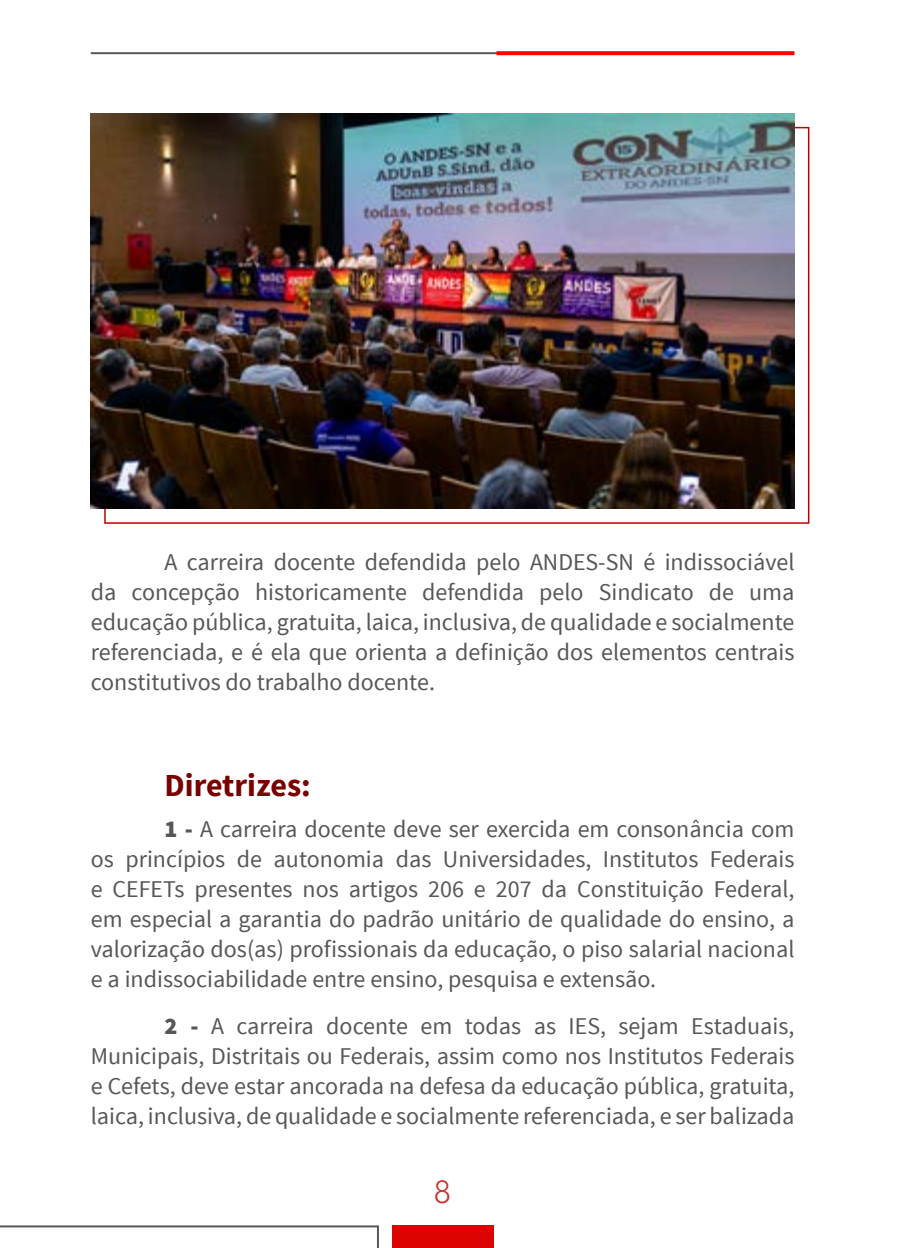
<style>
.page{position:relative;width:908px;height:1248px;background:#fff}
.page>*{position:absolute;margin:0;border:0;box-sizing:border-box;transform-origin:0 0}
.t1{font:100 34px "League Spartan";color:#c93534}
.t2{font:700 32px "Source Sans Pro";color:#7a0000}
.t3{font:24px/30px "Source Sans Pro";color:#575756;text-align:justify}
.s1{font-weight:900}
</style>
<div class="page">
<hr style="left:91px;top:52px;width:555px;height:2px;background:#575756">
<svg style="left:496px;top:51px;width:298px;height:4px"></svg>
<div style="left:392px;top:1225px;width:101px;height:22px;background:#dd0301"></div>
<svg style="left:0;top:1225px;width:379px;height:22px"></svg>
<img style="left:91px;top:113px;width:703px;height:396px">
<p class="t3" style="left:91px;top:547px;width:705px;text-indent:74px">A carreira docente defendida pelo ANDES-SN é indissociável da concepção historicamente defendida pelo Sindicato de uma educação pública, gratuita, laica, inclusiva, de qualidade e socialmente referenciada, e é ela que orienta a definição dos elementos centrais constitutivos do trabalho docente.</p>
<h2 class="t2" style="left:164px;top:764px;width:148px">Diretrizes:</h2>
<p class="t3" style="left:91px;top:814px;width:705px;text-indent:74px"><span class="s1">1 -</span> A carreira docente deve ser exercida em consonância com os princípios de autonomia das Universidades, Institutos Federais e CEFETs presentes nos artigos 206 e 207 da Constituição Federal, em especial a garantia do padrão unitário de qualidade do ensino, a valorização dos(as) profissionais da educação, o piso salarial nacional e a indissociabilidade entre ensino, pesquisa e extensão.</p>
<p class="t3" style="left:91px;top:1011px;width:705px;text-indent:74px"><span class="s1">2 -</span> A carreira docente em todas as IES, sejam Estaduais, Municipais, Distritais ou Federais, assim como nos Institutos Federais e Cefets, deve estar ancorada na defesa da educação pública, gratuita, laica, inclusiva, de qualidade e socialmente referenciada, e ser balizada</p>
<h1 class="t1" style="left:433px;top:1166px;width:20px">8</h1>
</div>
